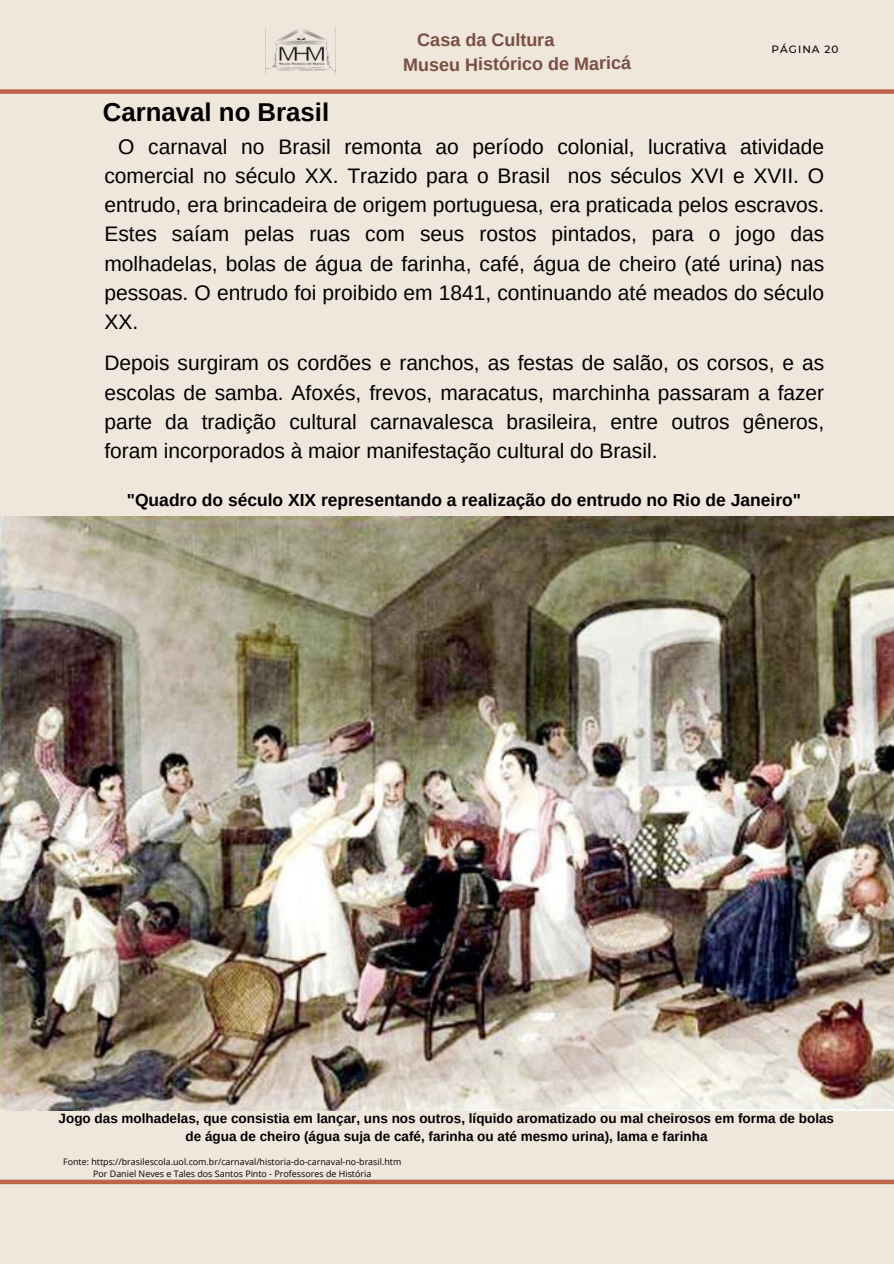
<style>
.page{position:relative;width:894px;height:1264px;background:#fff}
.page>*{position:absolute;margin:0;border:0;box-sizing:border-box;transform-origin:0 0}
.t1{font:700 25.8px "Arimo";color:#000}
.t2{font:21px/29.2px "Arimo";color:#000;text-align:justify}
.t3{font:700 18px "Arimo";letter-spacing:-.01em;color:#794f42}
.t4{font:700 17.4px "Arimo";color:#000}
.t5{font:700 13.5px/18px "Arimo";color:#000;text-align:center}
.t6{font:500 10.5px "Montserrat";letter-spacing:.1em;color:#000}
.t7{font:8.85px "Open Sans";color:#000}
</style>
<div class="page">
<div style="left:0;top:0;width:893px;height:1263px;background:#efe6dc"></div>
<div style="left:0;top:89px;width:893px;height:5px;background:#bd6549"></div>
<img style="left:265px;top:27px;width:70px;height:47px">
<div style="left:0;top:1179px;width:893px;height:5px;background:#bd6549"></div>
<img style="left:0;top:516px;width:893px;height:594px">
<h2 class="t1" style="left:103px;top:98px;width:228px">Carnaval no Brasil</h2>
<h5 class="t3" style="left:417px;top:30px;width:138px">Casa da Cultura</h5>
<h3 class="t3" style="left:403px;top:54px;width:229px">Museu Histórico de Maricá</h3>
<h3 class="t6" style="left:771px;top:43px;width:69px">PÁGINA 20</h3>
<h1 class="t2" style="left:104px;top:132px;width:721px;text-indent:14px">O carnaval no Brasil remonta ao período colonial, lucrativa atividade comercial no século XX. Trazido para o Brasil nos séculos XVI e XVII. O entrudo, era brincadeira de origem portuguesa, era praticada pelos escravos.<br>Estes saíam pelas ruas com seus rostos pintados, para o jogo das molhadelas, bolas de água de farinha, café, água de cheiro (até urina) nas pessoas. O entrudo foi proibido em 1841, continuando até meados do século XX.</h1>
<h2 class="t2" style="left:104px;top:348px;width:721px">Depois surgiram os cordões e ranchos, as festas de salão, os corsos, e as escolas de samba. Afoxés, frevos, maracatus, marchinha passaram a fazer parte da tradição cultural carnavalesca brasileira, entre outros gêneros, foram incorporados à maior manifestação cultural do Brasil.</h2>
<h3 class="t4" style="left:127px;top:490px;width:675px">"Quadro do século XIX representando a realização do entrudo no Rio de Janeiro"</h3>
<h4 class="t5" style="left:59px;top:1109px;width:776px">Jogo das molhadelas, que consistia em lançar, uns nos outros, líquido aromatizado ou mal cheirosos em forma de bolas de água de cheiro (água suja de café, farinha ou até mesmo urina), lama e farinha</h4>
<p class="t7" style="left:63px;top:1155px;width:339px">Fonte: https://brasilescola.uol.com.br/carnaval/historia-do-carnaval-no-brasil.htm</p>
<p class="t7" style="left:93px;top:1167px;width:279px">Por Daniel Neves e Tales dos Santos Pinto - Professores de História</p>
</div>
